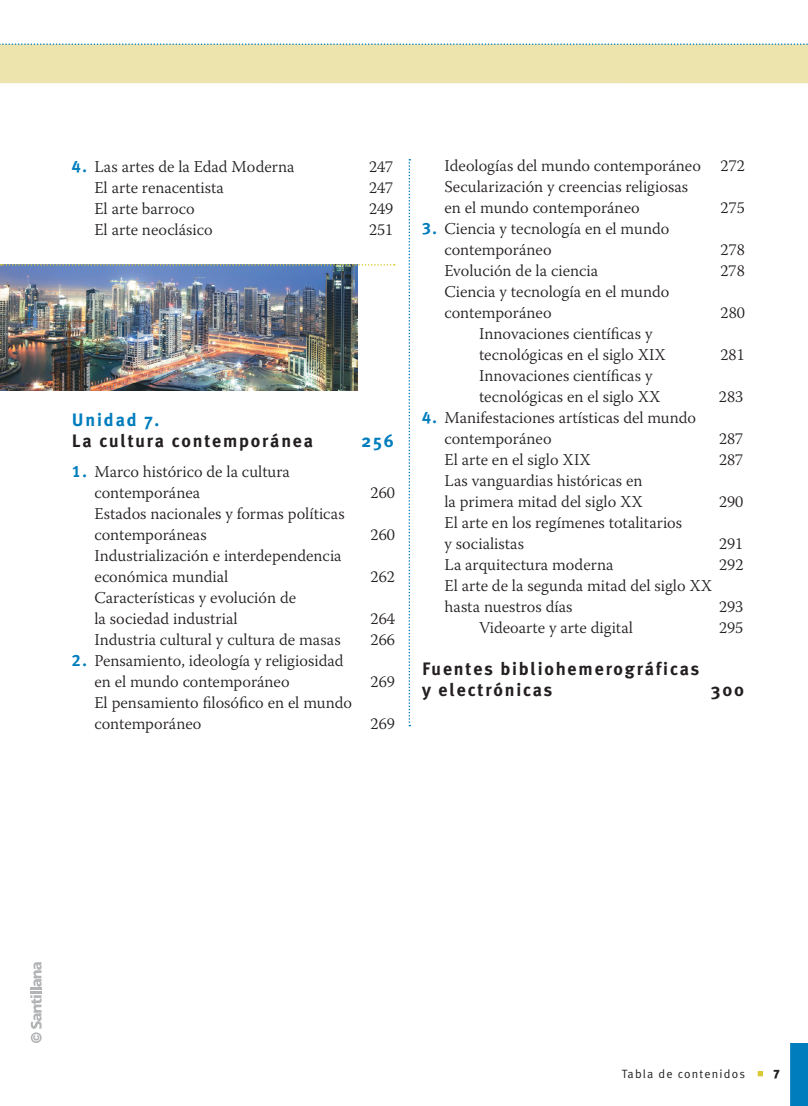
<style>
.page{position:relative;width:808px;height:1106px;background:#fff}
.page>*{position:absolute;margin:0;border:0;box-sizing:border-box;transform-origin:0 0}
.t1{font:700 18px/21px "Meta Plus";letter-spacing:.1em;color:#231f20}
.t2{font:700 18px "Meta Plus";letter-spacing:.1em;color:#007dbd}
.t3{font:300 16.5px/21px "Warnock Pro";color:#231f20}
.t4{font:12px "Meta Normal";letter-spacing:.1em;color:#231f20}
.t5{font:12px "Meta Black Expert";color:#231f20}
.s1{font-family:"Meta Plus Bold Caps";font-weight:400;color:#007dbd}
</style>
<div class="page">
<svg style="left:790px;top:1043px;width:18px;height:62px"></svg>
<svg style="left:758px;top:1071px;width:5px;height:5px"></svg>
<img style="left:0;top:264px;width:357px;height:126px">
<svg style="left:1px;top:264px;width:394px;height:1px"></svg>
<svg style="left:408px;top:159px;width:2px;height:567px"></svg>
<div style="left:0;top:44px;width:808px;height:39px;background:#ece4ac"></div>
<svg style="left:0;top:43px;width:808px;height:2px"></svg>
<svg style="left:30px;top:962px;width:12px;height:80px"></svg>
<p class="t3" style="left:72px;top:157px;width:224px"><span class="s1">4.</span> Las artes de la Edad Moderna</p>
<p class="t3" style="left:369px;top:157px;width:26px">247</p>
<p class="t3" style="left:94px;top:178px;width:131px">El arte renacentista</p>
<p class="t3" style="left:369px;top:178px;width:26px">247</p>
<p class="t3" style="left:94px;top:199px;width:102px">El arte barroco</p>
<p class="t3" style="left:369px;top:199px;width:26px">249</p>
<p class="t3" style="left:94px;top:220px;width:120px">El arte neoclásico</p>
<p class="t3" style="left:369px;top:220px;width:26px">251</p>
<p class="t2" style="left:72px;top:412px;width:89px">Unidad 7.</p>
<p class="t1" style="left:72px;top:431px;width:243px">La cultura contemporánea</p>
<p class="t2" style="left:361px;top:433px;width:34px">256</p>
<p class="t3" style="left:94px;top:462px;width:197px;text-indent:-22px"><span class="s1">1.</span> Marco histórico de la cultura contemporánea</p>
<p class="t3" style="left:370px;top:483px;width:26px">260</p>
<p class="t3" style="left:94px;top:504px;width:252px">Estados nacionales y formas políticas contemporáneas</p>
<p class="t3" style="left:94px;top:546px;width:249px">Industrialización e interdependencia económica mundial</p>
<p class="t3" style="left:94px;top:588px;width:203px">Características y evolución de la sociedad industrial</p>
<p class="t3" style="left:370px;top:525px;width:26px">260</p>
<p class="t3" style="left:370px;top:567px;width:26px">262</p>
<p class="t3" style="left:370px;top:609px;width:26px">264</p>
<p class="t3" style="left:94px;top:630px;width:248px">Industria cultural y cultura de masas</p>
<p class="t3" style="left:370px;top:630px;width:26px">266</p>
<p class="t3" style="left:94px;top:651px;width:250px;text-indent:-22px"><span class="s1">2.</span> Pensamiento, ideología y religiosidad en el mundo contemporáneo</p>
<p class="t3" style="left:370px;top:672px;width:26px">269</p>
<p class="t3" style="left:94px;top:693px;width:259px">El pensamiento filosófico en el mundo contemporáneo</p>
<p class="t3" style="left:370px;top:714px;width:26px">269</p>
<p class="t3" style="left:444px;top:157px;width:302px">Ideologías del mundo contemporáneo 272<br>Secularización y creencias religiosas<br>en el mundo contemporáneo</p>
<p class="t3" style="left:720px;top:199px;width:26px">275</p>
<p class="t3" style="left:444px;top:220px;width:226px;text-indent:-22px"><span class="s1">3.</span> Ciencia y tecnología en el mundo contemporáneo</p>
<p class="t3" style="left:720px;top:241px;width:26px">278</p>
<p class="t3" style="left:444px;top:262px;width:155px">Evolución de la ciencia</p>
<p class="t3" style="left:720px;top:262px;width:26px">278</p>
<p class="t3" style="left:444px;top:283px;width:226px">Ciencia y tecnología en el mundo contemporáneo</p>
<p class="t3" style="left:720px;top:304px;width:26px">280</p>
<p class="t3" style="left:479px;top:325px;width:188px">Innovaciones científicas y tecnológicas en el siglo XIX</p>
<p class="t3" style="left:479px;top:367px;width:183px">Innovaciones científicas y tecnológicas en el siglo XX</p>
<p class="t3" style="left:444px;top:409px;width:253px;text-indent:-22px"><span class="s1">4.</span> Manifestaciones artísticas del mundo contemporáneo</p>
<p class="t3" style="left:720px;top:346px;width:26px">281</p>
<p class="t3" style="left:719px;top:388px;width:26px">283</p>
<p class="t3" style="left:719px;top:430px;width:26px">287</p>
<p class="t3" style="left:444px;top:451px;width:148px">El arte en el siglo XIX</p>
<p class="t3" style="left:719px;top:451px;width:26px">287</p>
<p class="t3" style="left:444px;top:472px;width:200px">Las vanguardias históricas en la primera mitad del siglo XX</p>
<p class="t3" style="left:719px;top:493px;width:26px">290</p>
<p class="t3" style="left:444px;top:514px;width:239px">El arte en los regímenes totalitarios y socialistas</p>
<p class="t3" style="left:719px;top:535px;width:26px">291</p>
<p class="t3" style="left:444px;top:556px;width:170px">La arquitectura moderna</p>
<p class="t3" style="left:719px;top:556px;width:26px">292</p>
<p class="t3" style="left:444px;top:577px;width:269px">El arte de la segunda mitad del siglo XX hasta nuestros días</p>
<p class="t3" style="left:719px;top:598px;width:26px">293</p>
<p class="t3" style="left:479px;top:619px;width:155px">Videoarte y arte digital</p>
<p class="t3" style="left:719px;top:619px;width:26px">295</p>
<p class="t1" style="left:422px;top:660px;width:279px">Fuentes bibliohemerográficas y electrónicas</p>
<p class="t1" style="left:711px;top:681px;width:34px">300</p>
<p class="t4" style="left:622px;top:1069px;width:125px">Tabla de contenidos</p>
<p class="t5" style="left:773px;top:1066px;width:8px">7</p>
</div>
